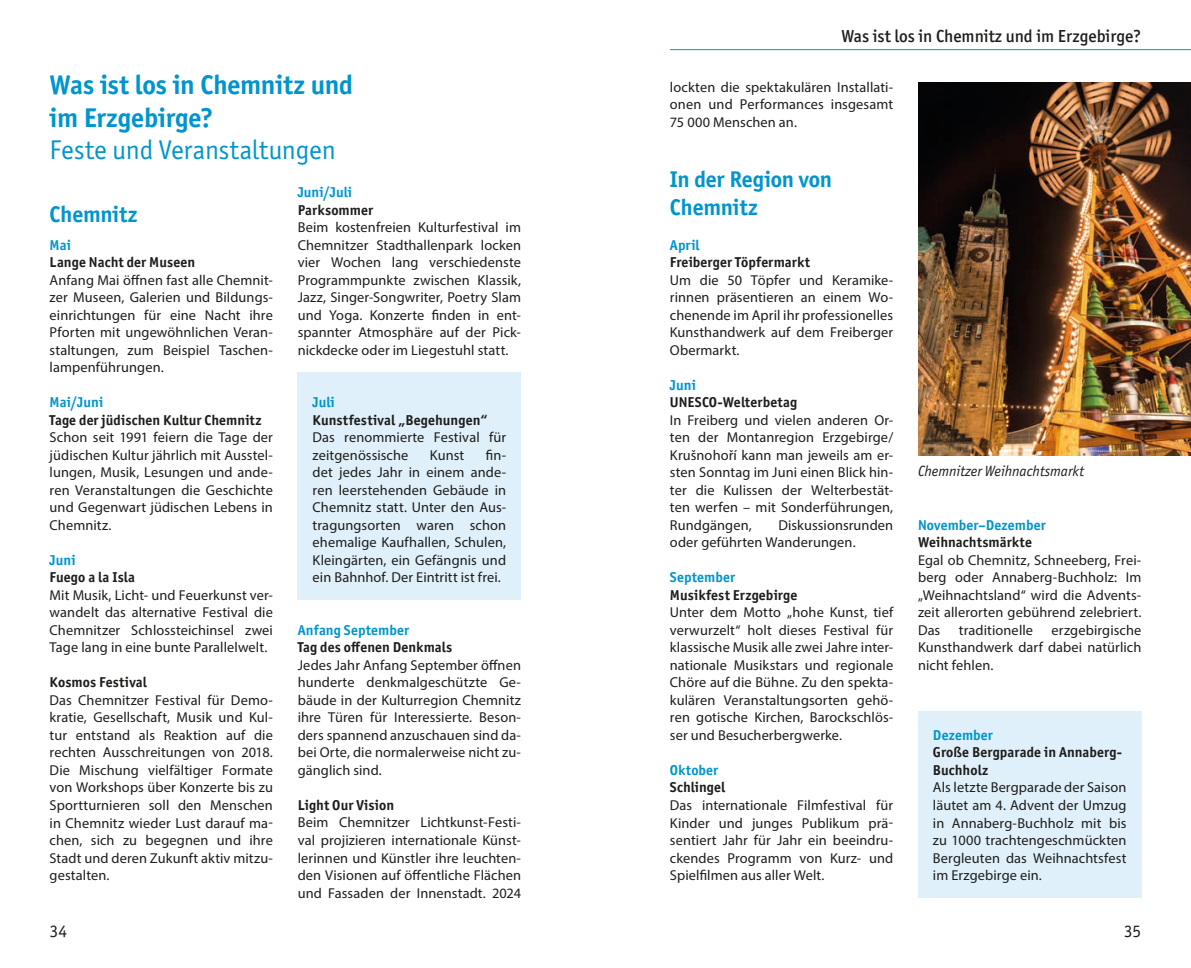
<style>
.page{position:relative;width:1191px;height:968px;background:#fff}
.page>*{position:absolute;margin:0;border:0;box-sizing:border-box;transform-origin:0 0}
.t1{font:700 27.12px/32.6px "Officina Sans ITC Pro";letter-spacing:-.01em;color:#0095cd}
.t2{font:27.12px "Officina Sans ITC Pro";letter-spacing:-.005em;color:#0095cd}
.t3{font:700 22.75px/28px "Officina Sans ITC Pro";letter-spacing:-.01em;color:#0095cd}
.t4{font:500 17.5px "Officina Sans ITC Pro";color:#1d1d1b}
.t5{font:17.5px "Officina Sans ITC Pro";color:#1d1d1b}
.t6{font:italic 14.88px "Officina Sans ITC Pro";color:#1d1d1b}
.t7{font:14.35px/17.5px "Myriad Pro";letter-spacing:.01em;color:#1d1d1b;text-align:justify}
.t8{font:700 14.35px/17.5px "Officina Sans ITC Pro";letter-spacing:.01em;color:#1d1d1b}
.t9{font:700 14.35px "Officina Sans ITC Pro";letter-spacing:.005em;color:#0095cd}
</style>
<div class="page">
<hr style="left:670px;top:49px;width:521px;height:1px;background:#0095cd">
<div style="left:298px;top:372px;width:223px;height:228px;background:#e0f0fa"></div>
<div style="left:918px;top:711px;width:223px;height:186px;background:#e0f0fa"></div>
<img style="left:918px;top:83px;width:273px;height:372px">
<h1 class="t1" style="left:50px;top:68px;width:305px">Was ist los in Chemnitz und im Erzgebirge?</h1>
<h1 class="t2" style="left:50px;top:134px;width:288px">Feste und Veranstaltungen</h1>
<h2 class="t3" style="left:50px;top:199px;width:89px">Chemnitz</h2>
<p class="t9" style="left:50px;top:236px;width:23px">Mai</p>
<p class="t8" style="left:50px;top:253px;width:147px">Lange Nacht der Museen</p>
<p class="t7" style="left:50px;top:271px;width:225px">Anfang Mai öffnen fast alle Chemnit&shy;zer Museen, Galerien und Bildungs&shy;einrichtungen für eine Nacht ihre Pforten mit ungewöhnlichen Veran&shy;staltungen, zum Beispiel Taschen&shy;lampenführungen.</p>
<p class="t9" style="left:50px;top:393px;width:55px">Mai/Juni</p>
<p class="t8" style="left:50px;top:411px;width:213px">Tage der jüdischen Kultur Chemnitz</p>
<p class="t7" style="left:50px;top:428px;width:225px">Schon seit 1991 feiern die Tage der jüdischen Kultur jährlich mit Ausstel&shy;lungen, Musik, Lesungen und ande&shy;ren Veranstaltungen die Geschichte und Gegenwart jüdischen Lebens in Chemnitz.</p>
<p class="t9" style="left:50px;top:551px;width:27px">Juni</p>
<p class="t8" style="left:50px;top:568px;width:87px">Fuego a la Isla</p>
<p class="t7" style="left:50px;top:586px;width:225px">Mit Musik, Licht- und Feuerkunst ver&shy;wandelt das alternative Festival die Chemnitzer Schlossteichinsel zwei Tage lang in eine bunte Parallelwelt.</p>
<p class="t8" style="left:50px;top:673px;width:99px">Kosmos Festival</p>
<p class="t7" style="left:50px;top:691px;width:225px">Das Chemnitzer Festival für Demo&shy;kratie, Gesellschaft, Musik und Kul&shy;tur entstand als Reaktion auf die rechten Ausschreitungen von 2018.<br>Die Mischung vielfältiger Formate von Workshops über Konzerte bis zu Sportturnieren soll den Menschen in Chemnitz wieder Lust darauf ma&shy;chen, sich zu begegnen und ihre Stadt und deren Zukunft aktiv mitzu&shy;gestalten.</p>
<p class="t9" style="left:298px;top:183px;width:56px">Juni/Juli</p>
<p class="t8" style="left:298px;top:201px;width:77px">Parksommer</p>
<p class="t7" style="left:298px;top:218px;width:225px">Beim kostenfreien Kulturfestival im Chemnitzer Stadthallenpark locken vier Wochen lang verschiedenste Programmpunkte zwischen Klassik, Jazz, Singer-Songwriter, Poetry Slam und Yoga. Konzerte finden in ent&shy;spannter Atmosphäre auf der Pick&shy;nickdecke oder im Liegestuhl statt.</p>
<p class="t9" style="left:313px;top:393px;width:24px">Juli</p>
<p class="t8" style="left:313px;top:411px;width:176px">Kunstfestival „Begehungen“</p>
<p class="t7" style="left:313px;top:428px;width:195px">Das renommierte Festival für zeitgenössische</p>
<p class="t7" style="left:313px;top:446px;width:195px;text-indent:173px">fin&shy;det jedes Jahr in einem ande&shy;ren leerstehenden Gebäude in Chemnitz statt. Unter den Aus&shy;tragungsorten waren schon ehemalige Kaufhallen, Schulen, Kleingärten, ein Gefängnis und ein Bahnhof. Der Eintritt ist frei.</p>
<p class="t7" style="left:430px;top:446px;width:36px">Kunst</p>
<p class="t9" style="left:298px;top:621px;width:113px">Anfang September</p>
<p class="t8" style="left:298px;top:638px;width:156px">Tag des offenen Denkmals</p>
<p class="t7" style="left:298px;top:656px;width:225px">Jedes Jahr Anfang September öffnen hunderte denkmalgeschützte Ge&shy;bäude in der Kulturregion Chemnitz ihre Türen für Interessierte. Beson&shy;ders spannend anzuschauen sind da&shy;bei Orte, die normalerweise nicht zu&shy;gänglich sind.</p>
<p class="t8" style="left:298px;top:796px;width:98px">Light Our Vision</p>
<p class="t7" style="left:298px;top:813px;width:225px">Beim Chemnitzer Lichtkunst-Festi&shy;val projizieren internationale Künst&shy;lerinnen und Künstler ihre leuchten&shy;den Visionen auf öffentliche Flächen und Fassaden der Innenstadt. 2024</p>
<p class="t4" style="left:841px;top:25px;width:301px">Was ist los in Chemnitz und im Erzgebirge?</p>
<p class="t7" style="left:670px;top:78px;width:225px">lockten die spektakulären Installati&shy;onen und Performances insgesamt 75 000 Menschen an.</p>
<h2 class="t3" style="left:670px;top:164px;width:164px">In der Region von<br>Chemnitz</h2>
<p class="t9" style="left:670px;top:236px;width:31px">April</p>
<p class="t8" style="left:670px;top:253px;width:142px">Freiberger Töpfermarkt</p>
<p class="t7" style="left:670px;top:271px;width:225px">Um die 50 Töpfer und Keramike&shy;rinnen präsentieren an einem Wo&shy;chenende im April ihr professionelles Kunsthandwerk auf dem Freiberger Obermarkt.</p>
<p class="t9" style="left:670px;top:376px;width:27px">Juni</p>
<p class="t8" style="left:670px;top:393px;width:129px">UNESCO-Welterbetag</p>
<p class="t7" style="left:670px;top:411px;width:225px">In Freiberg und vielen anderen Or&shy;ten der Montanregion Erzgebirge/ Krušnohoří kann man jeweils am er&shy;sten Sonntag im Juni einen Blick hin&shy;ter die Kulissen der Welterbestät&shy;ten werfen – mit Sonderführungen, Rundgängen,</p>
<p class="t7" style="left:670px;top:516px;width:225px;text-indent:108px">Diskussionsrunden oder geführten Wanderungen.</p>
<p class="t9" style="left:670px;top:568px;width:67px">September</p>
<p class="t8" style="left:670px;top:586px;width:129px">Musikfest Erzgebirge</p>
<p class="t7" style="left:670px;top:603px;width:225px">Unter dem Motto „hohe Kunst, tief verwurzelt“ holt dieses Festival für klassische Musik alle zwei Jahre inter&shy;nationale Musikstars und regionale Chöre auf die Bühne. Zu den spekta&shy;kulären Veranstaltungsorten gehö&shy;ren gotische Kirchen, Barockschlös&shy;ser und Besucherbergwerke.</p>
<p class="t9" style="left:670px;top:761px;width:50px">Oktober</p>
<p class="t8" style="left:670px;top:778px;width:57px">Schlingel</p>
<p class="t7" style="left:670px;top:796px;width:225px">Das internationale Filmfestival für Kinder und junges Publikum prä&shy;sentiert Jahr für Jahr ein beeindru&shy;ckendes Programm von Kurz- und Spielfilmen aus aller Welt.</p>
<p class="t6" style="left:918px;top:462px;width:168px">Chemnitzer Weihnachtsmarkt</p>
<p class="t9" style="left:918px;top:516px;width:129px">November–Dezember</p>
<p class="t8" style="left:918px;top:533px;width:115px">Weihnachtsmärkte</p>
<p class="t7" style="left:918px;top:551px;width:225px">Egal ob Chemnitz, Schneeberg, Frei&shy;berg oder Annaberg-Buchholz: Im „Weihnachtsland“ wird die Advents&shy;zeit allerorten gebührend zelebriert.<br>Das</p>
<p class="t7" style="left:918px;top:621px;width:225px;text-indent:134px">erzgebirgische Kunsthandwerk darf dabei natürlich nicht fehlen.</p>
<p class="t7" style="left:958px;top:621px;width:76px">traditionelle</p>
<p class="t9" style="left:933px;top:726px;width:62px">Dezember</p>
<p class="t8" style="left:933px;top:743px;width:191px">Große Bergparade in Annaberg-<br>Buchholz</p>
<p class="t7" style="left:933px;top:778px;width:195px">Als letzte Bergparade der Saison läutet am 4. Advent der Umzug in Annaberg-Buchholz mit bis zu 1000 trachtengeschmückten Bergleuten das Weihnachtsfest im Erzgebirge ein.</p>
<p class="t5" style="left:50px;top:920px;width:19px">34</p>
<p class="t5" style="left:1123px;top:920px;width:19px">35</p>
</div>
